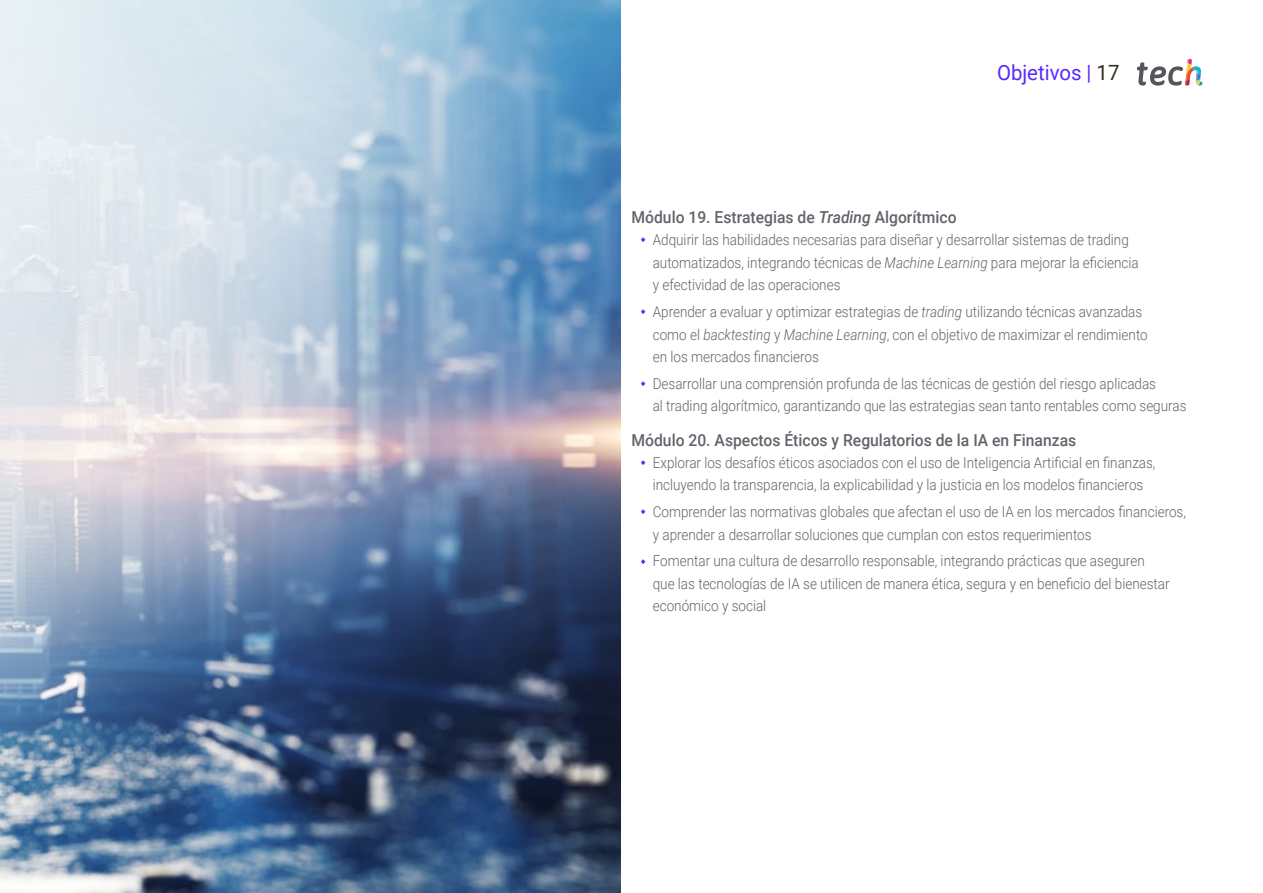
<style>
.page{position:relative;width:1263px;height:893px;background:#fff}
.page>*{position:absolute;margin:0;border:0;box-sizing:border-box;transform-origin:0 0}
.t1{font:21px "Roboto";color:#5927ff}
.t2{font:500 16.5px "Roboto";color:#61646a;scale:.95 1}
.t3{font:300 15px/22.5px "Roboto";color:#61646a;scale:.9 1}
.s1{color:#312e20}
.s2{font-style:italic}
</style>
<div class="page">
<img style="left:0;top:0;width:621px;height:893px">
<svg style="left:1137px;top:59px;width:65px;height:27px"></svg>
<h1 class="t1" style="left:997px;top:57px;width:124px">Objetivos | <span class="s1">17</span></h1>
<p class="t2" style="left:631px;top:205px;width:344px">Módulo 19. Estrategias de <span class="s2">Trading</span> Algorítmico</p>
<p class="t3" style="left:653px;top:228px;width:541px">Adquirir las habilidades necesarias para diseñar y desarrollar sistemas de trading automatizados, integrando técnicas de <span class="s2">Machine Learning</span> para mejorar la eficiencia y efectividad de las operaciones</p>
<p class="t3" style="left:653px;top:300px;width:551px">Aprender a evaluar y optimizar estrategias de <span class="s2">trading</span> utilizando técnicas avanzadas como el <span class="s2">backtesting</span> y <span class="s2">Machine Learning</span>, con el objetivo de maximizar el rendimiento en los mercados financieros</p>
<p class="t3" style="left:653px;top:372px;width:595px">Desarrollar una comprensión profunda de las técnicas de gestión del riesgo aplicadas<br>al trading algorítmico, garantizando que las estrategias sean tanto rentables como seguras</p>
<p class="t2" style="left:631px;top:428px;width:470px">Módulo 20. Aspectos Éticos y Regulatorios de la IA en Finanzas</p>
<p class="t3" style="left:653px;top:451px;width:560px">Explorar los desafíos éticos asociados con el uso de Inteligencia Artificial en finanzas, incluyendo la transparencia, la explicabilidad y la justicia en los modelos financieros</p>
<p class="t3" style="left:653px;top:500px;width:594px">Comprender las normativas globales que afectan el uso de IA en los mercados financieros, y aprender a desarrollar soluciones que cumplan con estos requerimientos</p>
<p class="t3" style="left:653px;top:549px;width:576px">Fomentar una cultura de desarrollo responsable, integrando prácticas que aseguren que las tecnologías de IA se utilicen de manera ética, segura y en beneficio del bienestar económico y social</p>
</div>
